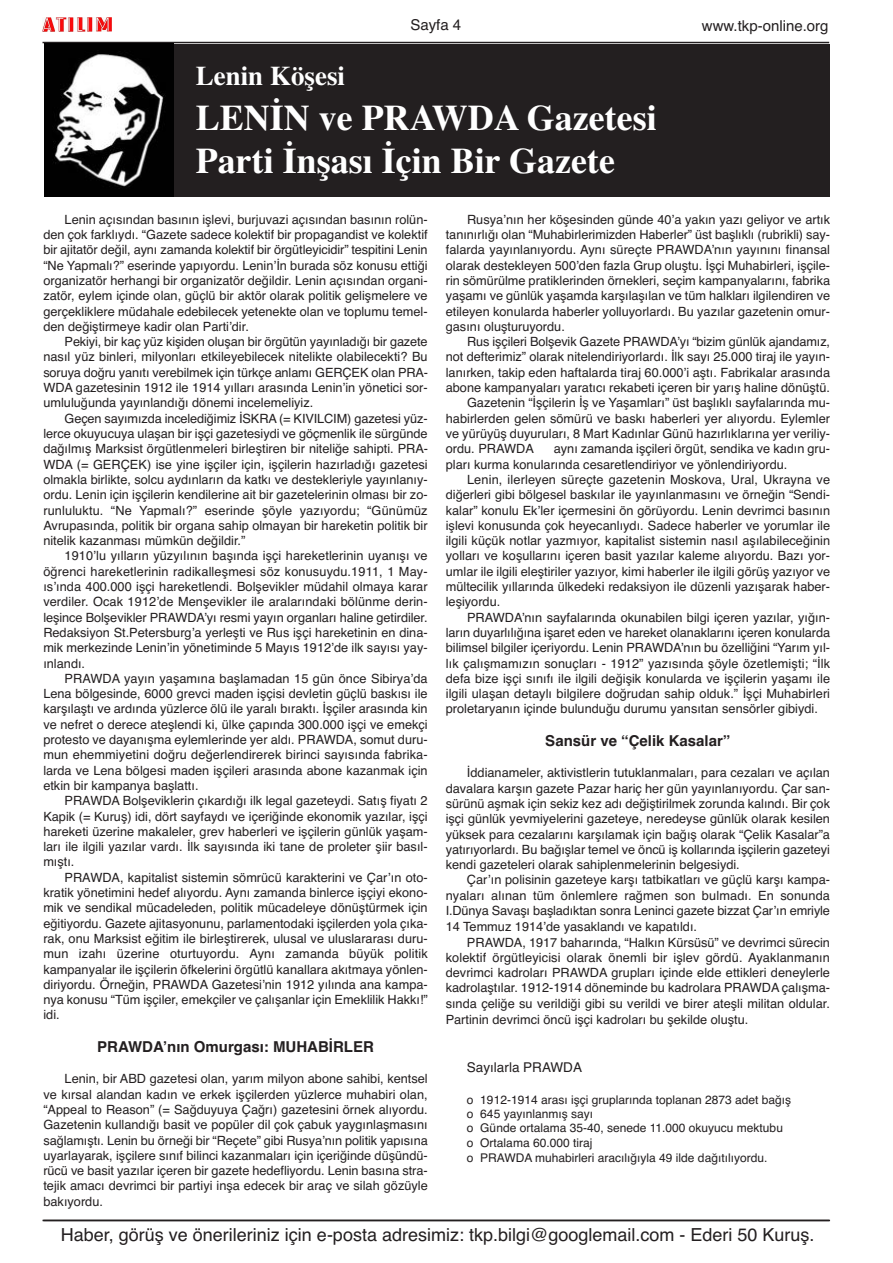
<style>
.page{position:relative;width:893px;height:1263px;background:#fff}
.page>*{position:absolute;margin:0;border:0;box-sizing:border-box;transform-origin:0 0}
.t1{font:700 36px/43.2px "Times";color:#fff}
.t2{font:700 27px "Times";color:#fff}
.t3{font:18px "Helvetica";color:#231f20}
.t4{font:700 15px "Helvetica";color:#231f20}
.t5{font:15px "Helvetica";color:#231f20}
.t6{font:13.5px "Helvetica";color:#231f20}
.t7{font:12.75px/15.3px "Helvetica";color:#231f20;text-align:justify}
.t8{font:12px/14.4px "Helvetica";color:#231f20}
</style>
<div class="page">
<hr style="left:43px;top:42px;width:786px;height:1px;background:#231f20">
<img style="left:43px;top:17px;width:68px;height:15px">
<hr style="left:43px;top:1220px;width:787px;height:1px;background:#231f20">
<div style="left:173px;top:44px;width:656px;height:152px;background:#231f20"></div>
<img style="left:44px;top:44px;width:129px;height:152px">
<p class="t5" style="left:410px;top:13px;width:52px">Sayfa 4</p>
<p class="t5" style="left:702px;top:14px;width:128px">www.tkp-online.org</p>
<h2 class="t2" style="left:196px;top:50px;width:151px">Lenin Köşesi</h2>
<h1 class="t1" style="left:196px;top:93px;width:462px">LENİN ve PRAWDA Gazetesi<br>Parti İnşası İçin Bir Gazete</h1>
<p class="t7" style="left:43px;top:212px;width:386px;text-indent:21px">Lenin açısından basının işlevi, burjuvazi açısından basının rolün&shy;den çok farklıydı. “Gazete sadece kolektif bir propagandist ve kolektif bir ajitatör değil, aynı zamanda kolektif bir örgütleyicidir” tespitini Lenin “Ne Yapmalı?” eserinde yapıyordu. Lenin’İn burada söz konusu ettiği organizatör herhangi bir organizatör değildir. Lenin açısından organi&shy;zatör, eylem içinde olan, güçlü bir aktör olarak politik gelişmelere ve gerçekliklere müdahale edebilecek yetenekte olan ve toplumu temel&shy;den değiştirmeye kadir olan Parti’dir.</p>
<p class="t7" style="left:43px;top:334px;width:386px;text-indent:21px">Pekiyi, bir kaç yüz kişiden oluşan bir örgütün yayınladığı bir gazete nasıl yüz binleri, milyonları etkileyebilecek nitelikte olabilecekti? Bu soruya doğru yanıtı verebilmek için türkçe anlamı GERÇEK olan PRA-WDA gazetesinin 1912 ile 1914 yılları arasında Lenin’in yönetici sor&shy;umluluğunda yayınlandığı dönemi incelemeliyiz.</p>
<p class="t7" style="left:43px;top:411px;width:386px;text-indent:21px">Geçen sayımızda incelediğimiz İSKRA (= KIVILCIM) gazetesi yüz&shy;lerce okuyucuya ulaşan bir işçi gazetesiydi ve göçmenlik ile sürgünde dağılmış Marksist örgütlenmeleri birleştiren bir niteliğe sahipti. PRA-WDA (= GERÇEK) ise yine işçiler için, işçilerin hazırladığı gazetesi olmakla birlikte, solcu aydınların da katkı ve destekleriyle yayınlanıy&shy;ordu. Lenin için işçilerin kendilerine ait bir gazetelerinin olması bir zo&shy;runluluktu. “Ne Yapmalı?” eserinde şöyle yazıyordu; “Günümüz Avrupasında, politik bir organa sahip olmayan bir hareketin politik bir nitelik kazanması mümkün değildir.”</p>
<p class="t7" style="left:43px;top:549px;width:386px;text-indent:21px">1910’lu yılların yüzyılının başında işçi hareketlerinin uyanışı ve öğrenci hareketlerinin radikalleşmesi söz konusuydu.1911, 1 May&shy;ıs’ında 400.000 işçi hareketlendi. Bolşevikler müdahil olmaya karar verdiler. Ocak 1912’de Menşevikler ile aralarındaki bölünme derin&shy;leşince Bolşevikler PRAWDA’yı resmi yayın organları haline getirdiler.<br>Redaksiyon St.Petersburg’a yerleşti ve Rus işçi hareketinin en dina&shy;mik merkezinde Lenin’in yönetiminde 5 Mayıs 1912’de ilk sayısı yay&shy;ınlandı.</p>
<p class="t7" style="left:43px;top:671px;width:386px;text-indent:21px">PRAWDA yayın yaşamına başlamadan 15 gün önce Sibirya’da Lena bölgesinde, 6000 grevci maden işçisi devletin güçlü baskısı ile karşılaştı ve ardında yüzlerce ölü ile yaralı bıraktı. İşçiler arasında kin ve nefret o derece ateşlendi ki, ülke çapında 300.000 işçi ve emekçi protesto ve dayanışma eylemlerinde yer aldı. PRAWDA, somut duru&shy;mun ehemmiyetini doğru değerlendirerek birinci sayısında fabrika&shy;larda ve Lena bölgesi maden işçileri arasında abone kazanmak için etkin bir kampanya başlattı.</p>
<p class="t7" style="left:43px;top:793px;width:386px;text-indent:21px">PRAWDA Bolşeviklerin çıkardığı ilk legal gazeteydi. Satış fiyatı 2<br>Kapik (= Kuruş) idi, dört sayfaydı ve içeriğinde ekonomik yazılar, işçi hareketi üzerine makaleler, grev haberleri ve işçilerin günlük yaşam&shy;ları ile ilgili yazılar vardı. İlk sayısında iki tane de proleter şiir basıl&shy;mıştı.</p>
<p class="t7" style="left:43px;top:870px;width:386px;text-indent:21px">PRAWDA, kapitalist sistemin sömrücü karakterini ve Çar’ın oto&shy;kratik yönetimini hedef alıyordu. Aynı zamanda binlerce işçiyi ekono&shy;mik ve sendikal mücadeleden, politik mücadeleye dönüştürmek için eğitiyordu. Gazete ajitasyonunu, parlamentodaki işçilerden yola çıka&shy;rak, onu Marksist eğitim ile birleştirerek, ulusal ve uluslararası duru&shy;mun izahı üzerine oturtuyordu. Aynı zamanda büyük politik kampanyalar ile işçilerin öfkelerini örgütlü kanallara akıtmaya yönlen&shy;diriyordu. Örneğin, PRAWDA Gazetesi’nin 1912 yılında ana kampa&shy;nya konusu “Tüm işçiler, emekçiler ve çalışanlar için Emeklilik Hakkı!” idi.</p>
<p class="t4" style="left:97px;top:1034px;width:278px">PRAWDA’nın Omurgası: MUHABİRLER</p>
<p class="t7" style="left:43px;top:1072px;width:386px;text-indent:21px">Lenin, bir ABD gazetesi olan, yarım milyon abone sahibi, kentsel ve kırsal alandan kadın ve erkek işçilerden yüzlerce muhabiri olan, “Appeal to Reason” (= Sağduyuya Çağrı) gazetesini örnek alıyordu.<br>Gazetenin kullandığı basit ve popüler dil çok çabuk yaygınlaşmasını sağlamıştı. Lenin bu örneği bir “Reçete” gibi Rusya’nın politik yapısına uyarlayarak, işçilere sınıf bilinci kazanmaları için içeriğinde düşündü&shy;rücü ve basit yazılar içeren bir gazete hedefliyordu. Lenin basına stra&shy;tejik amacı devrimci bir partiyi inşa edecek bir araç ve silah gözüyle bakıyordu.</p>
<p class="t7" style="left:446px;top:212px;width:386px;text-indent:21px">Rusya’nın her köşesinden günde 40’a yakın yazı geliyor ve artık tanınırlığı olan “Muhabirlerimizden Haberler” üst başlıklı (rubrikli) say&shy;falarda yayınlanıyordu. Aynı süreçte PRAWDA’nın yayınını finansal olarak destekleyen 500’den fazla Grup oluştu. İşçi Muhabirleri, işçile&shy;rin sömürülme pratiklerinden örnekleri, seçim kampanyalarını, fabrika yaşamı ve günlük yaşamda karşılaşılan ve tüm halkları ilgilendiren ve etileyen konularda haberler yolluyorlardı. Bu yazılar gazetenin omur&shy;gasını oluşturuyordu.</p>
<p class="t7" style="left:467px;top:334px;width:365px">Rus işçileri Bolşevik Gazete PRAWDA’yı “bizim günlük ajandamız,</p>
<p class="t7" style="left:446px;top:350px;width:386px">not defterimiz” olarak nitelendiriyorlardı. İlk sayı 25.000 tiraj ile yayın-</p>
<p class="t7" style="left:446px;top:365px;width:386px">lanırken, takip eden haftalarda tiraj 60.000’i aştı. Fabrikalar arasında</p>
<p class="t7" style="left:446px;top:380px;width:386px">abone kampanyaları yaratıcı rekabeti içeren bir yarış haline dönüştü.</p>
<p class="t7" style="left:467px;top:396px;width:365px">Gazetenin “İşçilerin İş ve Yaşamları” üst başlıklı sayfalarında mu-</p>
<p class="t7" style="left:446px;top:411px;width:386px">habirlerden gelen sömürü ve baskı haberleri yer alıyordu. Eylemler</p>
<p class="t7" style="left:446px;top:426px;width:386px">ve yürüyüş duyuruları, 8 Mart Kadınlar Günü hazırlıklarına yer veriliy-</p>
<p class="t7" style="left:446px;top:442px;width:90px">ordu. PRAWDA</p>
<p class="t7" style="left:446px;top:442px;width:386px;text-indent:108px">aynı zamanda işçileri örgüt, sendika ve kadın gru&shy;pları kurma konularında cesaretlendiriyor ve yönlendiriyordu.</p>
<p class="t7" style="left:446px;top:472px;width:386px;text-indent:21px">Lenin, ilerleyen süreçte gazetenin Moskova, Ural, Ukrayna ve diğerleri gibi bölgesel baskılar ile yayınlanmasını ve örneğin “Sendi&shy;kalar” konulu Ek’ler içermesini ön görüyordu. Lenin devrimci basının işlevi konusunda çok heyecanlıydı. Sadece haberler ve yorumlar ile ilgili küçük notlar yazmıyor, kapitalist sistemin nasıl aşılabileceğinin yolları ve koşullarını içeren basit yazılar kaleme alıyordu. Bazı yor&shy;umlar ile ilgili eleştiriler yazıyor, kimi haberler ile ilgili görüş yazıyor ve mültecilik yıllarında ülkedeki redaksiyon ile düzenli yazışarak haber&shy;leşiyordu.</p>
<p class="t7" style="left:446px;top:610px;width:386px;text-indent:21px">PRAWDA’nın sayfalarında okunabilen bilgi içeren yazılar, yığın&shy;ların duyarlılığına işaret eden ve hareket olanaklarını içeren konularda bilimsel bilgiler içeriyordu. Lenin PRAWDA’nın bu özelliğini “Yarım yıl&shy;lık çalışmamızın sonuçları - 1912” yazısında şöyle özetlemişti; “İlk defa bize işçi sınıfı ile ilgili değişik konularda ve işçilerin yaşamı ile ilgili ulaşan detaylı bilgilere doğrudan sahip olduk.” İşçi Muhabirleri proletaryanın içinde bulunduğu durumu yansıtan sensörler gibiydi.</p>
<p class="t4" style="left:545px;top:728px;width:187px">Sansür ve “Çelik Kasalar”</p>
<p class="t7" style="left:446px;top:766px;width:386px;text-indent:21px">İddianameler, aktivistlerin tutuklanmaları, para cezaları ve açılan davalara karşın gazete Pazar hariç her gün yayınlanıyordu. Çar san&shy;sürünü aşmak için sekiz kez adı değiştirilmek zorunda kalındı. Bir çok işçi günlük yevmiyelerini gazeteye, neredeyse günlük olarak kesilen yüksek para cezalarını karşılamak için bağış olarak “Çelik Kasalar”a yatırıyorlardı. Bu bağışlar temel ve öncü iş kollarında işçilerin gazeteyi kendi gazeteleri olarak sahiplenmelerinin belgesiydi.</p>
<p class="t7" style="left:446px;top:873px;width:386px;text-indent:21px">Çar’ın polisinin gazeteye karşı tatbikatları ve güçlü karşı kampa&shy;nyaları alınan tüm önlemlere rağmen son bulmadı. En sonunda I.Dünya Savaşı başladıktan sonra Leninci gazete bizzat Çar’ın emriyle 14 Temmuz 1914’de yasaklandı ve kapatıldı.</p>
<p class="t7" style="left:446px;top:935px;width:386px;text-indent:21px">PRAWDA, 1917 baharında, “Halkın Kürsüsü” ve devrimci sürecin kolektif örgütleyicisi olarak önemli bir işlev gördü. Ayaklanmanın devrimci kadroları PRAWDA grupları içinde elde ettikleri deneylerle kadrolaştılar. 1912-1914 döneminde bu kadrolara PRAWDA çalışma&shy;sında çeliğe su verildiği gibi su verildi ve birer ateşli militan oldular.<br>Partinin devrimci öncü işçi kadroları bu şekilde oluştu.</p>
<p class="t6" style="left:467px;top:1057px;width:117px">Sayılarla PRAWDA</p>
<p class="t8" style="left:467px;top:1092px;width:326px">o 1912-1914 arası işçi gruplarında toplanan 2873 adet bağış o 645 yayınlanmış sayı<br>o Günde ortalama 35-40, senede 11.000 okuyucu mektubu o Ortalama 60.000 tiraj</p>
<p class="t8" style="left:467px;top:1151px;width:302px">o PRAWDA muhabirleri aracılığıyla 49 ilde dağıtılıyordu.</p>
<h3 class="t3" style="left:61px;top:1221px;width:755px">Haber, görüşve önerileriniz için e-posta adresimiz: tkp.bilgi@googlemail.com - Ederi 50 Kuruş.</h3>
</div>
